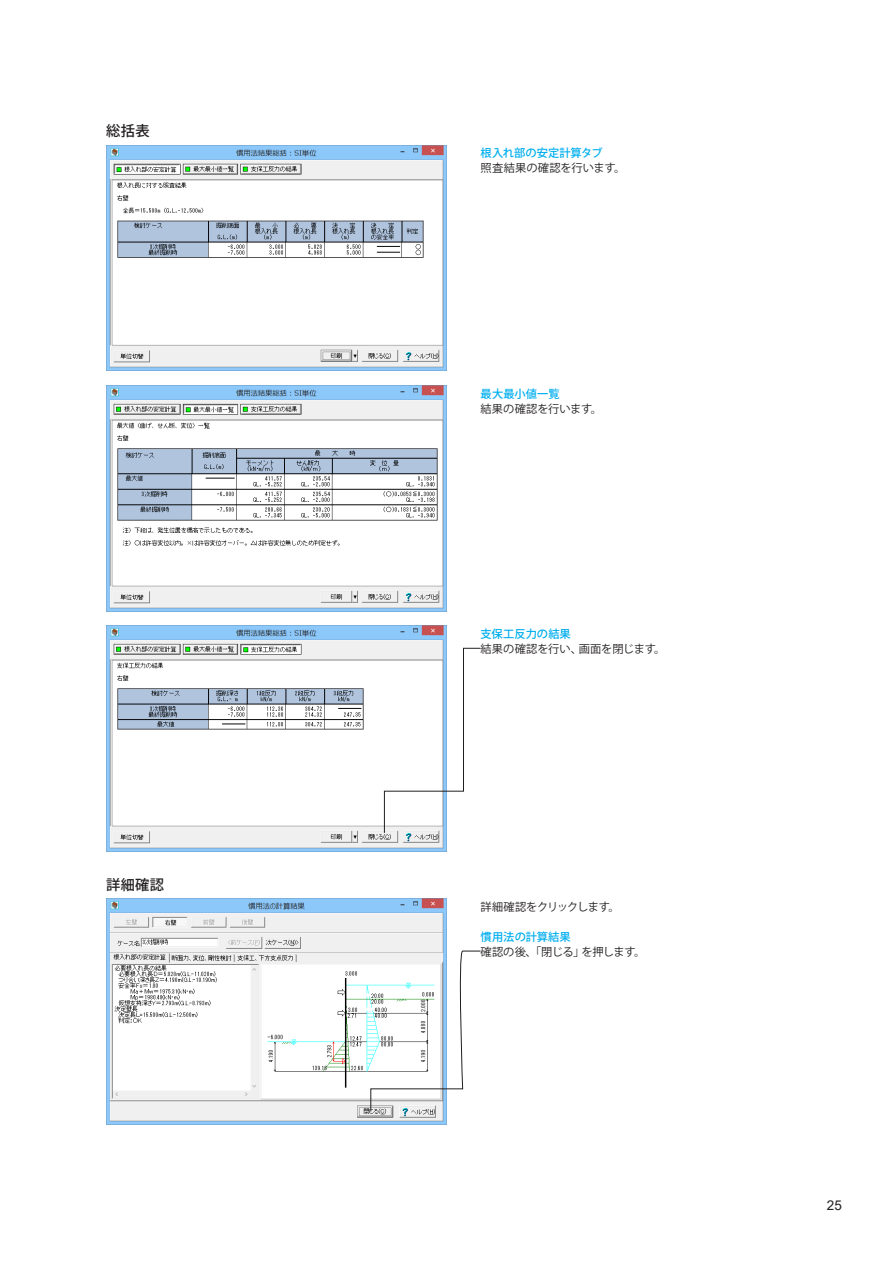
<style>
.page{position:relative;width:893px;height:1263px;background:#fff}
.page>*{position:absolute;margin:0;border:0;box-sizing:border-box;transform-origin:0 0}
.小見出し{font:500 14.25px "Koz Go Pro";letter-spacing:.02em;color:#231f20}
.t1{font:13.5px "Arial";color:#231f20}
.キャプション{font:11.25px "Koz Go Pro";letter-spacing:-.015em;color:#231f20}
.キャプションカラー{font:500 11.25px "Koz Go Pro";letter-spacing:.005em;color:#00aeef}
.キャプション-2{font:11.25px "Koz Go Pro";letter-spacing:.01em;color:#231f20}
</style>
<div class="page">
<img style="left:106px;top:145px;width:340px;height:226px">
<img style="left:106px;top:385px;width:340px;height:226px">
<img style="left:106px;top:626px;width:340px;height:225px">
<img style="left:106px;top:899px;width:340px;height:225px">
<svg style="left:384px;top:647px;width:97px;height:186px"></svg>
<svg style="left:370px;top:950px;width:111px;height:162px"></svg>
<p class="小見出し" style="left:106px;top:121px;width:45px">総括表</p>
<p class="小見出し" style="left:106px;top:875px;width:59px">詳細確認</p>
<p class="キャプションカラー" style="left:480px;top:146px;width:124px">根入れ部の安定計算タブ</p>
<p class="キャプション-2" style="left:480px;top:161px;width:146px">照査結果の確認を行います。</p>
<p class="キャプションカラー" style="left:480px;top:386px;width:81px">最大最小値一覧</p>
<p class="キャプション-2" style="left:480px;top:401px;width:123px">結果の確認を行います。</p>
<p class="キャプションカラー" style="left:480px;top:627px;width:92px">支保工反力の結果</p>
<p class="キャプション" style="left:480px;top:642px;width:187px">結果の確認を行い、画面を閉じます。</p>
<p class="キャプション" style="left:480px;top:900px;width:141px">詳細確認をクリックします。</p>
<p class="キャプションカラー" style="left:480px;top:930px;width:92px">慣用法の計算結果</p>
<p class="キャプション" style="left:480px;top:945px;width:166px">確認の後、「閉じる」を押します。</p>
<p class="t1" style="left:827px;top:1196px;width:17px">25</p>
</div>
